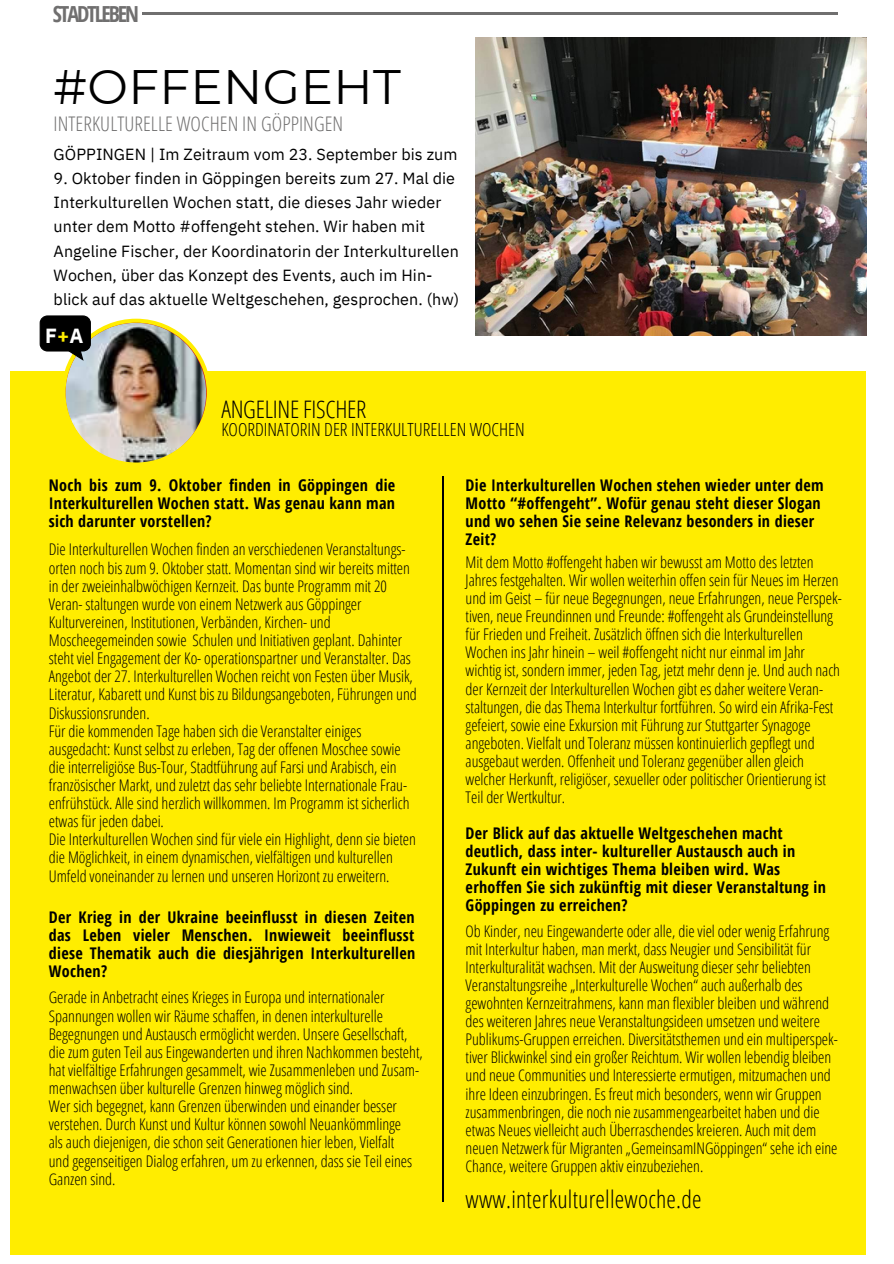
<style>
.page{position:relative;width:894px;height:1264px;background:#fff}
.page>*{position:absolute;margin:0;border:0;box-sizing:border-box;transform-origin:0 0}
.t1{font:48.3px "Montserrat";letter-spacing:.01em;color:#000}
.t2{font:300 24.15px "Open Sans Condensed";letter-spacing:.01em;color:#000}
.t3{font:300 24.15px "Open Sans Condensed";letter-spacing:-.01em;color:#000}
.t4{font:700 22.2px "Open Sans Condensed";letter-spacing:-.095em;color:#706f6f}
.t5{font:700 20.4px "IBM Plex Sans";color:#fff}
.t6{font:300 20.1px "Open Sans Condensed";letter-spacing:.005em;color:#706f6f}
.t7{font:300 18.15px "Open Sans Condensed";color:#000}
.t8{font:300 16.05px/18.1px "Open Sans Condensed";color:#000}
.t9{font:700 16.05px/18px "Open Sans Condensed";letter-spacing:.02em;color:#000;text-align:justify}
.t10{font:16.05px/24.2px "IBM Plex Sans";letter-spacing:.005em;color:#000}
.s1{color:#ffed00}
</style>
<div class="page">
<hr style="left:142px;top:13px;width:695px;height:2px;background:#706f6f">
<img style="left:475px;top:37px;width:391px;height:299px">
<div style="left:10px;top:371px;width:855px;height:883px;background:#ffed00"></div>
<hr style="left:442px;top:476px;width:1px;height:725px;background:#000">
<img style="left:40px;top:315px;width:168px;height:148px">
<h3 class="t4" style="left:53px;top:-2px;width:88px">STADTLEBEN</h3>
<h1 class="t1" style="left:54px;top:57px;width:348px">#OFFENGEHT</h1>
<p class="t6" style="left:54px;top:110px;width:291px">INTERKULTURELLE WOCHEN IN GÖPPINGEN</p>
<p class="t10" style="left:54px;top:142px;width:405px">GÖPPINGEN | Im Zeitraum vom 23. September bis zum</p>
<p class="t10" style="left:54px;top:166px;width:407px">9. Oktober finden in Göppingen bereits zum 27. Mal die Interkulturellen Wochen statt, die dieses Jahr wieder unter dem Motto #offengeht stehen. Wir haben mit Angeline Fischer, der Koordinatorin der Interkulturellen Wochen, über das Konzept des Events, auch im Hin&shy;blick auf das aktuelle Weltgeschehen, gesprochen. (hw)</p>
<p class="t5" style="left:45px;top:322px;width:40px">F<span class="s1">+</span>A</p>
<h2 class="t3" style="left:221px;top:392px;width:146px">ANGELINE FISCHER</h2>
<p class="t7" style="left:221px;top:417px;width:305px">KOORDINATORIN DER INTERKULTURELLEN WOCHEN</p>
<p class="t9" style="left:49px;top:475px;width:348px">Noch bis zum 9. Oktober finden in Göppingen die Interkulturellen Wochen statt. Was genau kann man sich darunter vorstellen?</p>
<p class="t8" style="left:49px;top:540px;width:369px">Die Interkulturellen Wochen finden an verschiedenen Veranstaltungs&shy;orten noch bis zum 9. Oktober statt. Momentan sind wir bereits mitten in der zweieinhalbwöchigen Kernzeit. Das bunte Programm mit 20<br>Veran- staltungen wurde von einem Netzwerk aus Göppinger Kulturvereinen, Institutionen, Verbänden, Kirchen- und Moscheegemeinden sowie Schulen und Initiativen geplant. Dahinter steht viel Engagement der Ko- operationspartner und Veranstalter. Das Angebot der 27. Interkulturellen Wochen reicht von Festen über Musik, Literatur, Kabarett und Kunst bis zu Bildungsangeboten, Führungen und Diskussionsrunden.<br>Für die kommenden Tage haben sich die Veranstalter einiges ausgedacht: Kunst selbst zu erleben, Tag der offenen Moschee sowie die interreligiöse Bus-Tour, Stadtführung auf Farsi und Arabisch, ein französischer Markt, und zuletzt das sehr beliebte Internationale Frau&shy;enfrühstück. Alle sind herzlich willkommen. Im Programm ist sicherlich etwas für jeden dabei.<br>Die Interkulturellen Wochen sind für viele ein Highlight, denn sie bieten die Möglichkeit, in einem dynamischen, vielfältigen und kulturellen Umfeld voneinander zu lernen und unseren Horizont zu erweitern.</p>
<p class="t9" style="left:49px;top:907px;width:368px">Der Krieg in der Ukraine beeinflusst in diesen Zeiten das Leben vieler Menschen. Inwieweit beeinflusst diese Thematik auch die diesjährigen Interkulturellen Wochen?</p>
<p class="t8" style="left:49px;top:988px;width:375px">Gerade in Anbetracht eines Krieges in Europa und internationaler Spannungen wollen wir Räume schaffen, in denen interkulturelle Begegnungen und Austausch ermöglicht werden. Unsere Gesellschaft, die zum guten Teil aus Eingewanderten und ihren Nachkommen besteht, hat vielfältige Erfahrungen gesammelt, wie Zusammenleben und Zusam&shy;menwachsen über kulturelle Grenzen hinweg möglich sind.<br>Wer sich begegnet, kann Grenzen überwinden und einander besser verstehen. Durch Kunst und Kultur können sowohl Neuankömmlinge<br>als auch diejenigen, die schon seit Generationen hier leben, Vielfalt<br>und gegenseitigen Dialog erfahren, um zu erkennen, dass sie Teil eines Ganzen sind.</p>
<p class="t9" style="left:465px;top:475px;width:359px;text-align:left">Die Interkulturellen Wochen stehen wieder unter dem Motto “#offengeht”. Wofür genau steht dieser Slogan und wo sehen Sie seine Relevanz besonders in dieser Zeit?</p>
<p class="t8" style="left:465px;top:552px;width:377px">Mit dem Motto #offengeht haben wir bewusst am Motto des letzten Jahres festgehalten. Wir wollen weiterhin offen sein für Neues im Herzen und im Geist – für neue Begegnungen, neue Erfahrungen, neue Perspek&shy;tiven, neue Freundinnen und Freunde: #offengeht als Grundeinstellung für Frieden und Freiheit. Zusätzlich öffnen sich die Interkulturellen Wochen ins Jahr hinein – weil #offengeht nicht nur einmal im Jahr wichtig ist, sondern immer, jeden Tag, jetzt mehr denn je. Und auch nach der Kernzeit der Interkulturellen Wochen gibt es daher weitere Veran&shy;staltungen, die das Thema Interkultur fortführen. So wird ein Afrika-Fest gefeiert, sowie eine Exkursion mit Führung zur Stuttgarter Synagoge angeboten. Vielfalt und Toleranz müssen kontinuierlich gepflegt und ausgebaut werden. Offenheit und Toleranz gegenüber allen gleich welcher Herkunft, religiöser, sexueller oder politischer Orientierung ist Teil der Wertkultur.</p>
<p class="t9" style="left:465px;top:823px;width:361px;text-align:left">Der Blick auf das aktuelle Weltgeschehen macht deutlich, dass inter- kultureller Austausch auch in Zukunft ein wichtiges Thema bleiben wird. Was erhoffen Sie sich zukünftig mit dieser Veranstaltung in Göppingen zu erreichen?</p>
<p class="t8" style="left:465px;top:921px;width:373px">Ob Kinder, neu Eingewanderte oder alle, die viel oder wenig Erfahrung mit Interkultur haben, man merkt, dass Neugier und Sensibilität für Interkulturalität wachsen. Mit der Ausweitung dieser sehr beliebten Veranstaltungsreihe „Interkulturelle Wochen“ auch außerhalb des gewohnten Kernzeitrahmens, kann man flexibler bleiben und während des weiteren Jahres neue Veranstaltungsideen umsetzen und weitere Publikums-Gruppen erreichen. Diversitätsthemen und ein multiperspek&shy;tiver Blickwinkel sind ein großer Reichtum. Wir wollen lebendig bleiben und neue Communities und Interessierte ermutigen, mitzumachen und ihre Ideen einzubringen. Es freut mich besonders, wenn wir Gruppen zusammenbringen, die noch nie zusammengearbeitet haben und die etwas Neues vielleicht auch Überraschendes kreieren. Auch mit dem neuen Netzwerk für Migranten „GemeinsamINGöppingen“ sehe ich eine Chance, weitere Gruppen aktiv einzubeziehen.</p>
<h2 class="t2" style="left:465px;top:1181px;width:237px">www.interkulturellewoche.de</h2>
</div>
